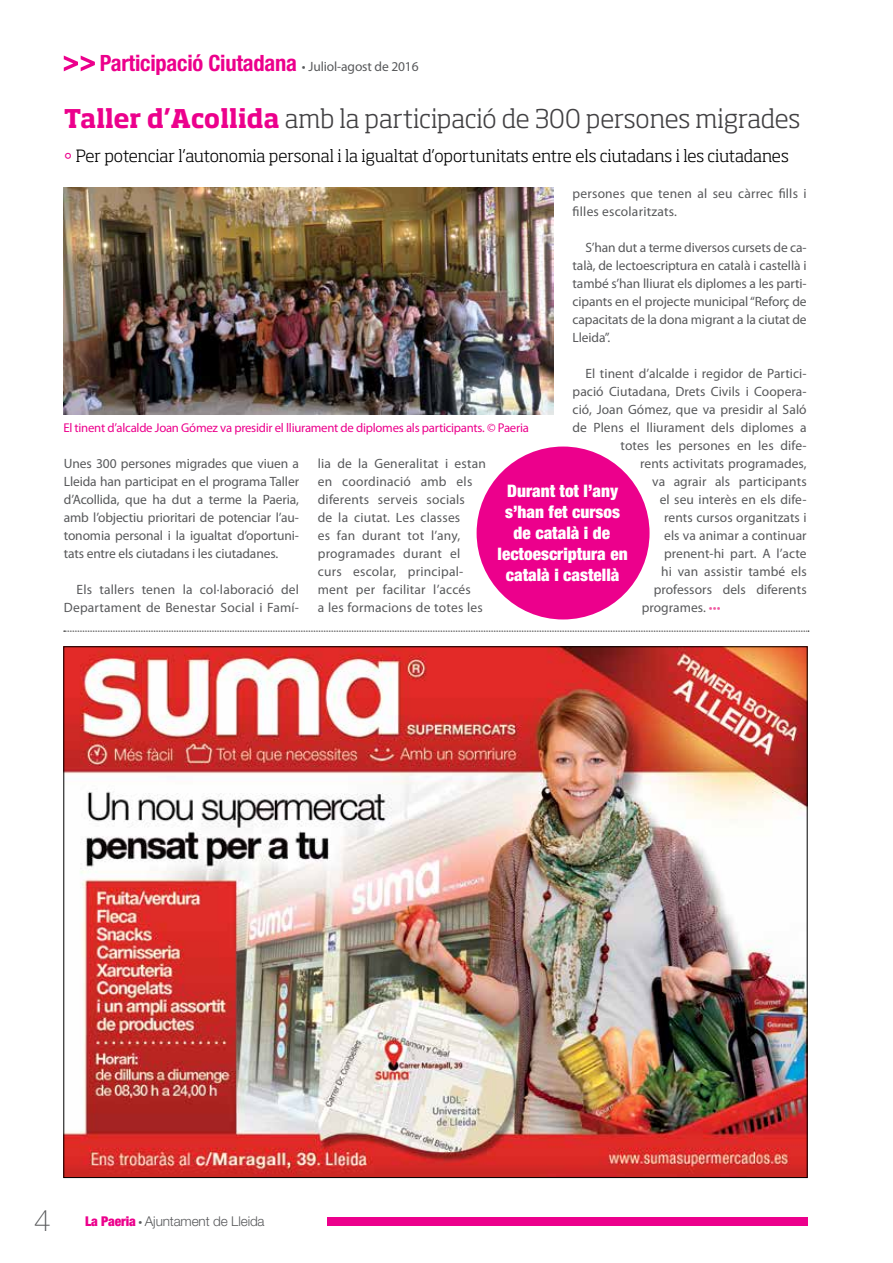
<style>
.page{position:relative;width:893px;height:1263px;background:#fff}
.page>*{position:absolute;margin:0;border:0;box-sizing:border-box;transform-origin:0 0}
.t1{font:100 30px "Helvetica Neue LT Std";color:#58595b}
.t2{font:300 25.5px "Soho Std";letter-spacing:-.005em;color:#414042}
.t3{font:700 condensed 22.5px "Helvetica Neue LT Std";letter-spacing:-.01em;color:#ec008c}
.t4{font:900 condensed 17.25px/21px "Helvetica Neue LT Std";color:#fff;text-align:center}
.t5{font:300 16.65px "Soho Std";letter-spacing:-.01em;color:#000}
.t6{font:13.5px/18px "Myriad Pro";letter-spacing:.005em;color:#58595b;text-align:justify}
.t7{font:300 13.5px "Helvetica Neue LT Std";letter-spacing:-.01em;color:#58595b}
.t8{font:12.75px "Myriad Pro";letter-spacing:-.02em;color:#ec008c}
.s1{font-family:"Myriad Pro";font-weight:400;font-stretch:normal;font-size:13.5px;color:#58595b}
.s2{font-weight:700;color:#ec008c}
.s3{color:#ec008c}
.s4{color:#ef5ba1}
.s5{font-weight:900;font-stretch:condensed;color:#ec008c}
.s6{font-family:"Myriad Pro";font-weight:400}
</style>
<div class="page">
<svg style="left:64px;top:56px;width:31px;height:15px"></svg>
<div style="left:327px;top:1217px;width:481px;height:9px;background:#ec008c"></div>
<img style="left:65px;top:648px;width:740px;height:528px">
<svg style="left:64px;top:631px;width:745px;height:1px"></svg>
<img style="left:63px;top:187px;width:490px;height:227px">
<div style="left:475px;top:445px;width:176px;height:176px;background:#ec008c;border-radius:50%"></div>
<h3 class="t3" style="left:100px;top:50px;width:320px">Participació Ciutadana <span class="s1">• Juliol-agost de 2016</span></h3>
<h2 class="t2" style="left:64px;top:103px;width:738px"><span class="s2">Taller d’Acollida</span> amb la participació de 300 persones migrades</h2>
<p class="t5" style="left:64px;top:145px;width:726px"><span class="s3">•</span> Per potenciar l’autonomia personal i la igualtat d’oportunitats entre els ciutadans i les ciutadanes</p>
<p class="t6" style="left:573px;top:184px;width:235px">persones que tenen al seu càrrec fills i filles escolaritzats.</p>
<p class="t6" style="left:573px;top:238px;width:236px;text-indent:13px">S’han dut a terme diversos cursets de ca&shy;talà, de lectoescriptura en català i castellà i també s’han lliurat els diplomes a les parti&shy;cipants en el projecte municipal “Reforç de capacitats de la dona migrant a la ciutat de Lleida”.</p>
<p class="t6" style="left:585px;top:364px;width:223px">El tinent d’alcalde i regidor de Partici-</p>
<p class="t6" style="left:573px;top:382px;width:235px">pació Ciutadana, Drets Civils i Coopera-</p>
<p class="t6" style="left:573px;top:400px;width:235px">ció, Joan Gómez, que va presidir al Saló</p>
<p class="t6" style="left:573px;top:418px;width:235px">de Plens el lliurament dels diplomes a</p>
<p class="t6" style="left:621px;top:436px;width:188px">totes les persones en les dife-</p>
<p class="t6" style="left:640px;top:454px;width:168px">rents activitats programades,</p>
<p class="t6" style="left:652px;top:472px;width:156px">va agrair als participants</p>
<p class="t6" style="left:660px;top:490px;width:149px">el seu interès en els dife-</p>
<p class="t6" style="left:664px;top:508px;width:144px">rents cursos organitzats i</p>
<p class="t6" style="left:664px;top:526px;width:144px">els va animar a continuar</p>
<p class="t6" style="left:664px;top:544px;width:144px">prenent-hi part. A l’acte</p>
<p class="t6" style="left:661px;top:562px;width:147px">hi van assistir també els</p>
<p class="t6" style="left:654px;top:580px;width:155px">professors dels diferents</p>
<p class="t6" style="left:642px;top:598px;width:80px">programes. <span class="s4">•••</span></p>
<p class="t8" style="left:63px;top:420px;width:467px">El tinent d’alcalde Joan Gómez va presidir el lliurament de diplomes als participants. © Paeria</p>
<p class="t6" style="left:318px;top:454px;width:170px;text-align:left">lia de la Generalitat i estan en coordinació amb els diferents serveis socials<br>de la ciutat. Les classes<br>es fan durant tot l’any, programades durant el curs escolar, principal&shy;ment per facilitar l’accés<br>a les formacions de totes les</p>
<p class="t6" style="left:64px;top:454px;width:237px">Unes 300 persones migrades que viuen a Lleida han participat en el programa Taller d’Acollida, que ha dut a terme la Paeria, amb l’objectiu prioritari de potenciar l’au&shy;tonomia personal i la igualtat d’oportuni&shy;tats entre els ciutadans i les ciutadanes.</p>
<p class="t6" style="left:64px;top:580px;width:237px;text-align:right">Els tallers tenen la col·laboració del<br>Departament de Benestar Social i Famí-</p>
<p class="t4" style="left:498px;top:480px;width:132px">Durant tot l’any s’han fet cursos de català i de lectoescriptura en català i castellà</p>
<h1 class="t1" style="left:34px;top:1203px;width:18px">4</h1>
<p class="t7" style="left:85px;top:1212px;width:181px"><span class="s5">La Paeria</span> <span class="s6">•</span> Ajuntament de Lleida</p>
</div>
